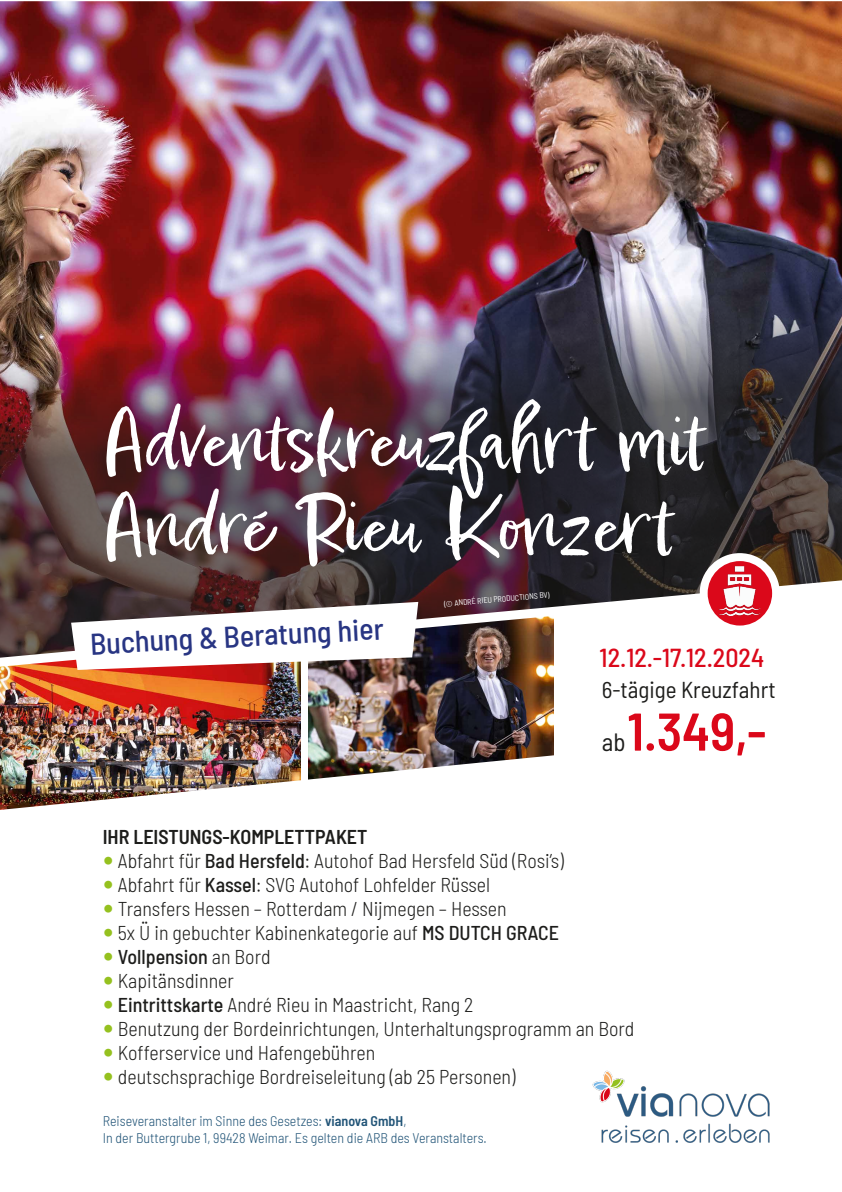
<style>
.page{position:relative;width:842px;height:1192px;background:#fff}
.page>*{position:absolute;margin:0;border:0;box-sizing:border-box;transform-origin:0 0}
.t1{font:77.5px/85px "Epicursive Script";color:#fff}
.t2{font:600 semi-condensed 53px "Barlow";color:#db081a}
.t3{font:500 semi-condensed 30px "Barlow";color:#283583}
.t4{font:500 semi-condensed 26px "Barlow";color:#db081a}
.t5{font:semi-condensed 23px "Barlow";color:#1d1d1b}
.t6{font:300 semi-condensed 20px/24px "Barlow";color:#1d1d1b}
.t7{font:300 semi-condensed 14px/16.8px "Barlow";color:#215477}
.t8{font:semi-condensed 8px "Barlow";color:#fff}
.s1{font-weight:400;font-size:25px;color:#1d1d1b}
.s2{font-weight:600}
.s3{font-weight:500}
</style>
<div class="page">
<img style="left:0;top:673px;width:300px;height:54px">
<img style="left:309px;top:673px;width:244px;height:54px">
<img style="left:0;top:1px;width:842px;height:278px">
<img style="left:0;top:279px;width:842px;height:296px">
<img style="left:0;top:575px;width:842px;height:98px">
<div style="left:700px;top:553px;width:80px;height:80px;background:#fff;border-radius:50%"></div>
<div style="left:708px;top:561px;width:64px;height:65px;background:#db081a;border-radius:50%"></div>
<img style="left:0;top:727px;width:554px;height:83px">
<svg style="left:71px;top:602px;width:347px;height:68px"></svg>
<img style="left:592px;top:1070px;width:178px;height:73px">
<img style="left:718px;top:566px;width:43px;height:49px">
<h1 class="t1" style="left:103px;top:394px;width:605px">Adventskreuzfahrt mit<br>André Rieu Konzert</h1>
<p class="t8" style="left:444px;top:598px;width:107px;rotate:-5deg">(© ANDRÉ RIEU PRODUCTIONS BV)</p>
<h3 class="t3" style="left:89px;top:622px;width:295px;rotate:-3deg">Buchung &amp; Beratung hier</h3>
<h3 class="t4" style="left:600px;top:639px;width:166px">12.12.-17.12.2024</h3>
<p class="t5" style="left:602px;top:673px;width:175px">6-tägige Kreuzfahrt</p>
<h2 class="t2" style="left:602px;top:693px;width:166px"><span class="s1">ab</span>1.349,-</h2>
<p class="t6" style="left:118px;top:823px;width:518px;text-indent:-15px"><span class="s2">IHR LEISTUNGS-KOMPLETTPAKET<br></span>Abfahrt für <span class="s3">Bad Hersfeld</span>: Autohof Bad Hersfeld Süd (Rosi’s)<br>Abfahrt für <span class="s3">Kassel</span>: SVG Autohof Lohfelder Rüssel<br>Transfers Hessen – Rotterdam / Nijmegen – Hessen<br>5x Ü in gebuchter Kabinenkategorie auf <span class="s3">MS DUTCH GRACE Vollpension</span> an Bord<br>Kapitänsdinner<br><span class="s3">Eintrittskarte</span> André Rieu in Maastricht, Rang 2<br>Benutzung der Bordeinrichtungen, Unterhaltungsprogramm an Bord Kofferservice und Hafengebühren<br>deutschsprachige Bordreiseleitung (ab 25 Personen)</p>
<p class="t7" style="left:103px;top:1112px;width:386px">Reiseveranstalter im Sinne des Gesetzes: <span class="s2">vianova GmbH</span>,<br>In der Buttergrube 1, 99428 Weimar. Es gelten die ARB des Veranstalters.</p>
</div>
